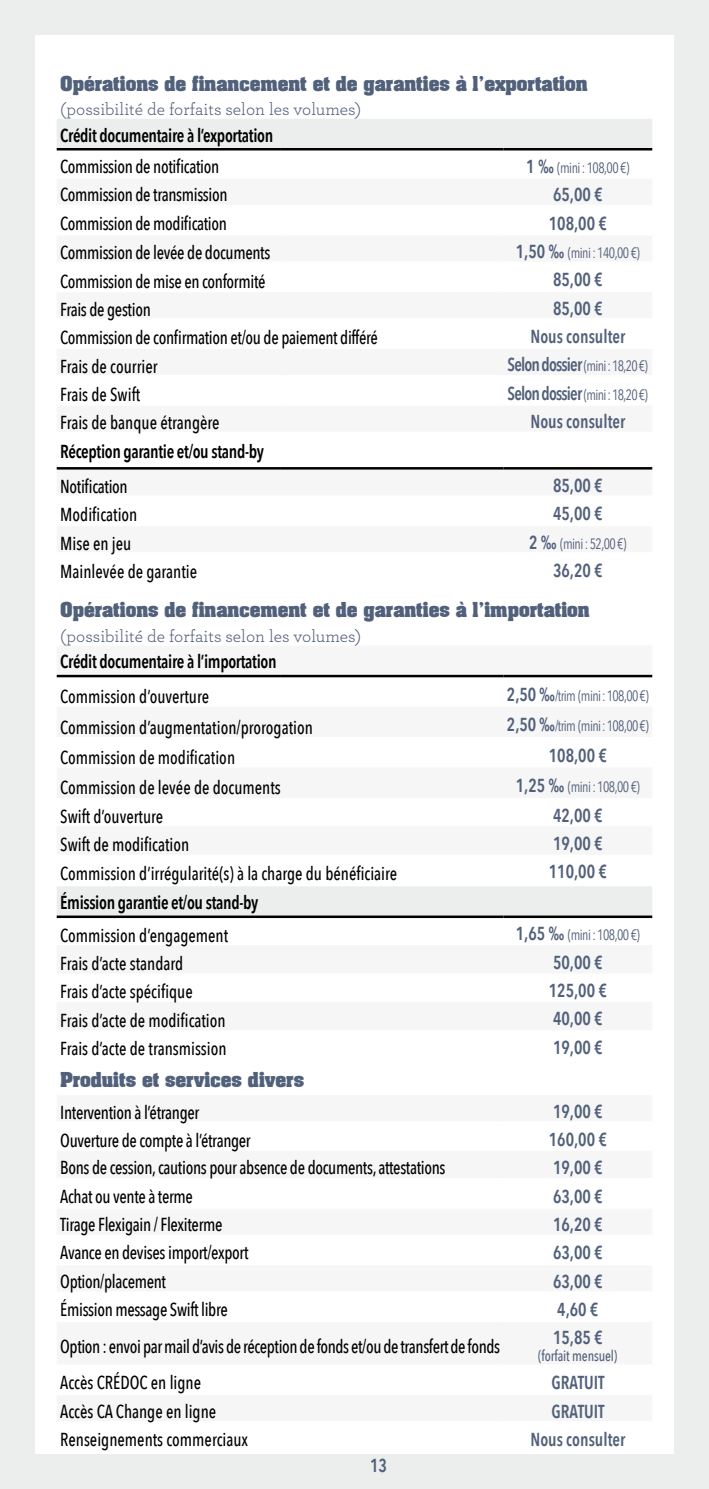
<style>
.page{position:relative;width:709px;height:1489px;background:#fff}
.page>*{position:absolute;margin:0;border:0;box-sizing:border-box;transform-origin:0 0}
.t1{font:500 18.75px "Avenir Next Condensed";letter-spacing:-.02em;color:#000;scale:.9 1}
.t2{font:500 18.75px "Avenir Next Condensed";color:#000;scale:.9 1}
.t3{font:600 18.75px "Avenir Next Condensed";color:#52617b;scale:.9 1}
.t4{font:600 18.75px "Avenir Next Condensed";letter-spacing:-.02em;color:#000;scale:.9 1}
.t5{font:700 17.5px "Archer";color:#52617b}
.t6{font:17.5px "Archer";color:#52617b}
.t7{font:15px "Avenir Next Condensed";letter-spacing:-.04em;color:#52617b;scale:.9 1}
.t8{font:500 15px "Avenir Next Condensed";letter-spacing:-.01em;color:#52617b;scale:.9 1}
.s1{font-weight:600;font-size:18.75px}
</style>
<div class="page">
<div style="left:0;top:0;width:709px;height:1488px;background:#eceded"></div>
<div style="left:35px;top:35px;width:638px;height:1418px;background:#fff"></div>
<div style="left:57px;top:886px;width:595px;height:29px;background:#eceded"></div>
<hr style="left:57px;top:915px;width:446px;height:3px;background:#000">
<hr style="left:503px;top:915px;width:149px;height:3px;background:#000">
<div style="left:57px;top:119px;width:595px;height:29px;background:#eceded"></div>
<svg style="left:57px;top:469px;width:595px;height:1px"></svg>
<hr style="left:57px;top:148px;width:223px;height:2px;background:#000">
<hr style="left:280px;top:148px;width:223px;height:2px;background:#000">
<hr style="left:503px;top:148px;width:149px;height:2px;background:#000">
<hr style="left:57px;top:674px;width:223px;height:3px;background:#000">
<hr style="left:280px;top:674px;width:223px;height:3px;background:#000">
<hr style="left:503px;top:674px;width:149px;height:3px;background:#000">
<hr style="left:57px;top:467px;width:223px;height:2px;background:#000">
<hr style="left:280px;top:467px;width:223px;height:2px;background:#000">
<hr style="left:503px;top:467px;width:149px;height:2px;background:#000">
<p class="t5" style="left:60px;top:70px;width:529px">Opérations de financement et de garanties à l'exportation</p>
<p class="t6" style="left:60px;top:97px;width:302px">(possibilité de forfaits selon les volumes)</p>
<p class="t4" style="left:60px;top:119px;width:238px">Crédit documentaire à l’exportation</p>
<p class="t1" style="left:60px;top:155px;width:178px">Commission de notification</p>
<p class="t7" style="left:526px;top:155px;width:116px"><span class="s1">1 ‰</span> (mini : 108,00 €)</p>
<p class="t1" style="left:60px;top:183px;width:187px">Commission de transmission</p>
<p class="t3" style="left:553px;top:178px;width:57px">65,00 €</p>
<p class="t1" style="left:60px;top:212px;width:187px">Commission de modification</p>
<p class="t3" style="left:549px;top:207px;width:66px">108,00 €</p>
<p class="t1" style="left:60px;top:241px;width:235px">Commission de levée de documents</p>
<p class="t7" style="left:516px;top:240px;width:139px"><span class="s1">1,50 ‰</span> (mini : 140,00 €)</p>
<p class="t1" style="left:60px;top:269px;width:229px">Commission de mise en conformité</p>
<p class="t3" style="left:553px;top:263px;width:57px">85,00 €</p>
<p class="t1" style="left:60px;top:298px;width:102px">Frais de gestion</p>
<p class="t3" style="left:553px;top:292px;width:57px">85,00 €</p>
<p class="t1" style="left:60px;top:326px;width:354px">Commission de confirmation et/ou de paiement différé</p>
<p class="t3" style="left:530px;top:320px;width:107px">Nous consulter</p>
<p class="t2" style="left:60px;top:355px;width:110px">Frais de courrier</p>
<p class="t7" style="left:507px;top:353px;width:157px"><span class="s1">Selon dossier</span> (mini : 18,20 €)</p>
<p class="t2" style="left:60px;top:383px;width:90px">Frais de Swift</p>
<p class="t7" style="left:507px;top:381px;width:157px"><span class="s1">Selon dossier</span> (mini : 18,20 €)</p>
<p class="t2" style="left:60px;top:411px;width:179px">Frais de banque étrangère</p>
<p class="t3" style="left:530px;top:405px;width:107px">Nous consulter</p>
<p class="t4" style="left:60px;top:435px;width:228px">Réception garantie et/ou stand-by</p>
<p class="t1" style="left:60px;top:475px;width:76px">Notification</p>
<p class="t3" style="left:553px;top:469px;width:57px">85,00 €</p>
<p class="t2" style="left:60px;top:503px;width:87px">Modification</p>
<p class="t3" style="left:553px;top:497px;width:57px">45,00 €</p>
<p class="t2" style="left:60px;top:532px;width:80px">Mise en jeu</p>
<p class="t7" style="left:529px;top:530px;width:110px"><span class="s1">2 ‰</span> (mini : 52,00 €)</p>
<p class="t2" style="left:60px;top:560px;width:154px">Mainlevée de garantie</p>
<p class="t3" style="left:553px;top:554px;width:57px">36,20 €</p>
<p class="t5" style="left:60px;top:597px;width:531px">Opérations de financement et de garanties à l'importation</p>
<p class="t6" style="left:60px;top:624px;width:302px">(possibilité de forfaits selon les volumes)</p>
<p class="t4" style="left:60px;top:645px;width:242px">Crédit documentaire à l’importation</p>
<p class="t2" style="left:60px;top:685px;width:167px">Commission d’ouverture</p>
<p class="t7" style="left:507px;top:682px;width:159px"><span class="s1">2,50 ‰</span>/trim (mini : 108,00 €)</p>
<p class="t2" style="left:60px;top:715px;width:282px">Commission d’augmentation/prorogation</p>
<p class="t7" style="left:507px;top:713px;width:159px"><span class="s1">2,50 ‰</span>/trim (mini : 108,00 €)</p>
<p class="t2" style="left:60px;top:746px;width:196px">Commission de modification</p>
<p class="t3" style="left:549px;top:738px;width:66px">108,00 €</p>
<p class="t2" style="left:60px;top:776px;width:246px">Commission de levée de documents</p>
<p class="t7" style="left:516px;top:774px;width:139px"><span class="s1">1,25 ‰</span> (mini : 108,00 €)</p>
<p class="t2" style="left:60px;top:804px;width:116px">Swift d’ouverture</p>
<p class="t3" style="left:553px;top:798px;width:57px">42,00 €</p>
<p class="t2" style="left:60px;top:833px;width:145px">Swift de modification</p>
<p class="t3" style="left:553px;top:827px;width:57px">19,00 €</p>
<p class="t2" style="left:60px;top:861px;width:376px">Commission d’irrégularité(s) à la charge du bénéficiaire</p>
<p class="t3" style="left:549px;top:855px;width:66px">110,00 €</p>
<p class="t4" style="left:60px;top:886px;width:221px">Émission garantie et/ou stand-by</p>
<p class="t2" style="left:60px;top:923px;width:188px">Commission d’engagement</p>
<p class="t7" style="left:516px;top:922px;width:139px"><span class="s1">1,65 ‰</span> (mini : 108,00 €)</p>
<p class="t2" style="left:60px;top:952px;width:138px">Frais d’acte standard</p>
<p class="t3" style="left:553px;top:945px;width:57px">50,00 €</p>
<p class="t2" style="left:60px;top:980px;width:149px">Frais d’acte spécifique</p>
<p class="t3" style="left:549px;top:974px;width:66px">125,00 €</p>
<p class="t2" style="left:60px;top:1008px;width:185px">Frais d’acte de modification</p>
<p class="t3" style="left:553px;top:1002px;width:57px">40,00 €</p>
<p class="t2" style="left:60px;top:1037px;width:186px">Frais d’acte de transmission</p>
<p class="t3" style="left:553px;top:1030px;width:57px">19,00 €</p>
<p class="t5" style="left:60px;top:1066px;width:245px">Produits et services divers</p>
<p class="t1" style="left:60px;top:1100px;width:156px">Intervention à l’étranger</p>
<p class="t3" style="left:553px;top:1094px;width:57px">19,00 €</p>
<p class="t1" style="left:60px;top:1129px;width:213px">Ouverture de compte à l’étranger</p>
<p class="t3" style="left:549px;top:1123px;width:66px">160,00 €</p>
<p class="t1" style="left:60px;top:1156px;width:429px">Bons de cession, cautions pour absence de documents, attestations</p>
<p class="t3" style="left:553px;top:1151px;width:57px">19,00 €</p>
<p class="t1" style="left:60px;top:1184px;width:149px">Achat ou vente à terme</p>
<p class="t3" style="left:553px;top:1179px;width:57px">63,00 €</p>
<p class="t1" style="left:60px;top:1213px;width:182px">Tirage Flexigain / Flexiterme</p>
<p class="t3" style="left:553px;top:1208px;width:57px">16,20 €</p>
<p class="t1" style="left:60px;top:1241px;width:211px">Avance en devises import/export</p>
<p class="t3" style="left:553px;top:1236px;width:57px">63,00 €</p>
<p class="t1" style="left:60px;top:1269px;width:119px">Option/placement</p>
<p class="t3" style="left:553px;top:1264px;width:57px">63,00 €</p>
<p class="t1" style="left:60px;top:1298px;width:188px">Émission message Swift libre</p>
<p class="t3" style="left:557px;top:1293px;width:47px">4,60 €</p>
<p class="t1" style="left:60px;top:1334px;width:490px">Option : envoi par mail d’avis de réception de fonds et/ou de transfert de fonds</p>
<p class="t3" style="left:553px;top:1320px;width:57px">15,85 €</p>
<p class="t8" style="left:538px;top:1346px;width:89px">(forfait mensuel)</p>
<p class="t2" style="left:60px;top:1371px;width:158px">Accès CRÉDOC en ligne</p>
<p class="t3" style="left:551px;top:1366px;width:60px">GRATUIT</p>
<p class="t2" style="left:60px;top:1399px;width:175px">Accès CA Change en ligne</p>
<p class="t3" style="left:551px;top:1394px;width:60px">GRATUIT</p>
<p class="t2" style="left:60px;top:1427px;width:210px">Renseignements commerciaux</p>
<p class="t3" style="left:530px;top:1422px;width:107px">Nous consulter</p>
<p class="t3" style="left:370px;top:1449px;width:20px">13</p>
</div>
